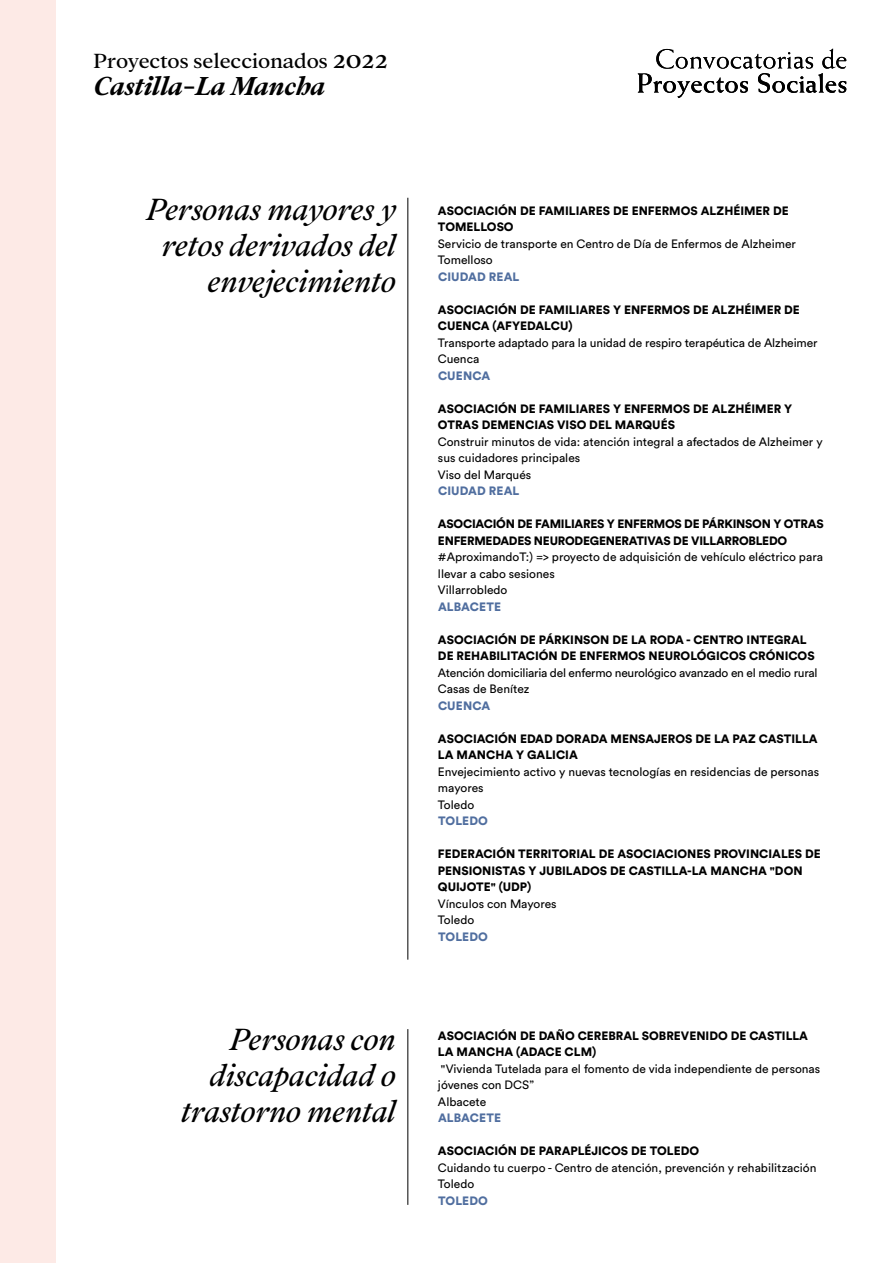
<style>
.page{position:relative;width:893px;height:1263px;background:#fff}
.page>*{position:absolute;margin:0;border:0;box-sizing:border-box;transform-origin:0 0}
.t1{font:italic 33.75px/35.8px "Addington CF";color:#000;text-align:right}
.t2{font:italic 700 28.5px "Addington CF";color:#000}
.t3{font:22.5px "Addington CF";letter-spacing:-.005em;color:#000}
.t4{font:12px/16.5px "Circular Std";color:#000}
.t5{font:900 12px/16.5px "Circular Std";color:#000}
.t6{font:900 12px/16.5px "Circular Std";letter-spacing:-.02em;color:#000}
.t7{font:12px/16.5px "Circular Std";letter-spacing:-.02em;color:#000}
.t8{font:900 12px "Circular Std";letter-spacing:.01em;color:#506e9f}
.s1{font-size:29.25px}
</style>
<div class="page">
<svg style="left:638px;top:49px;width:208px;height:49px"></svg>
<hr style="left:407px;top:198px;width:1px;height:762px;background:#000">
<hr style="left:407px;top:1029px;width:1px;height:176px;background:#000">
<div style="left:0;top:0;width:55px;height:1263px;background:#fdeae6"></div>
<h3 class="t3" style="left:94px;top:48px;width:296px">Proyectos seleccionados <span class="s1">2022</span></h3>
<h2 class="t2" style="left:94px;top:69px;width:233px">Castilla-La Mancha</h2>
<h1 class="t1" style="left:147px;top:193px;width:250px">Personas mayores y retos derivados del envejecimiento</h1>
<h1 class="t1" style="left:181px;top:1023px;width:217px">Personas con discapacidad o trastorno mental</h1>
<p class="t5" style="left:438px;top:202px;width:352px">ASOCIACIÓN DE FAMILIARES DE ENFERMOS ALZHÉIMER DE<br>TOMELLOSO</p>
<p class="t4" style="left:438px;top:235px;width:359px">Servicio de transporte en Centro de Día de Enfermos de Alzheimer<br>Tomelloso</p>
<p class="t8" style="left:438px;top:268px;width:83px">CIUDAD REAL</p>
<p class="t5" style="left:438px;top:301px;width:363px">ASOCIACIÓN DE FAMILIARES Y ENFERMOS DE ALZHÉIMER DE<br>CUENCA (AFYEDALCU)</p>
<p class="t4" style="left:438px;top:334px;width:381px">Transporte adaptado para la unidad de respiro terapéutica de Alzheimer<br>Cuenca</p>
<p class="t8" style="left:438px;top:367px;width:54px">CUENCA</p>
<p class="t5" style="left:438px;top:400px;width:356px">ASOCIACIÓN DE FAMILIARES Y ENFERMOS DE ALZHÉIMER Y<br>OTRAS DEMENCIAS VISO DEL MARQUÉS</p>
<p class="t4" style="left:438px;top:433px;width:386px">Construir minutos de vida: atención integral a afectados de Alzheimer y sus cuidadores principales<br>Viso del Marqués</p>
<p class="t8" style="left:438px;top:483px;width:83px">CIUDAD REAL</p>
<p class="t6" style="left:438px;top:515px;width:387px">ASOCIACIÓN DE FAMILIARES Y ENFERMOS DE PÁRKINSON Y OTRAS<br>ENFERMEDADES NEURODEGENERATIVAS DE VILLARROBLEDO</p>
<p class="t4" style="left:438px;top:548px;width:387px">#AproximandoT:) =&gt; proyecto de adquisición de vehículo eléctrico para llevar a cabo sesiones<br>Villarrobledo</p>
<p class="t8" style="left:438px;top:598px;width:65px">ALBACETE</p>
<p class="t5" style="left:438px;top:631px;width:378px">ASOCIACIÓN DE PÁRKINSON DE LA RODA - CENTRO INTEGRAL<br>DE REHABILITACIÓN DE ENFERMOS NEUROLÓGICOS CRÓNICOS</p>
<p class="t7" style="left:438px;top:664px;width:381px">Atención domiciliaria del enfermo neurológico avanzado en el medio rural<br>Casas de Benítez</p>
<p class="t8" style="left:438px;top:697px;width:54px">CUENCA</p>
<p class="t5" style="left:438px;top:730px;width:381px">ASOCIACIÓN EDAD DORADA MENSAJEROS DE LA PAZ CASTILLA<br>LA MANCHA Y GALICIA</p>
<p class="t4" style="left:438px;top:763px;width:383px">Envejecimiento activo y nuevas tecnologías en residencias de personas mayores<br>Toledo</p>
<p class="t8" style="left:438px;top:813px;width:51px">TOLEDO</p>
<p class="t5" style="left:438px;top:845px;width:384px">FEDERACIÓN TERRITORIAL DE ASOCIACIONES PROVINCIALES DE<br>PENSIONISTAS Y JUBILADOS DE CASTILLA-LA MANCHA "DON<br>QUIJOTE" (UDP)</p>
<p class="t4" style="left:438px;top:895px;width:120px">Vínculos con Mayores<br>Toledo</p>
<p class="t8" style="left:438px;top:928px;width:51px">TOLEDO</p>
<p class="t5" style="left:438px;top:1027px;width:372px">ASOCIACIÓN DE DAÑO CEREBRAL SOBREVENIDO DE CASTILLA<br>LA MANCHA (ADACE CLM)</p>
<p class="t4" style="left:438px;top:1060px;width:384px">"Vivienda Tutelada para el fomento de vida independiente de personas jóvenes con DCS”<br>Albacete</p>
<p class="t8" style="left:438px;top:1110px;width:65px">ALBACETE</p>
<p class="t5" style="left:438px;top:1142px;width:263px">ASOCIACIÓN DE PARAPLÉJICOS DE TOLEDO</p>
<p class="t4" style="left:438px;top:1159px;width:380px">Cuidando tu cuerpo - Centro de atención, prevención y rehabilitzación<br>Toledo</p>
<p class="t8" style="left:438px;top:1192px;width:51px">TOLEDO</p>
</div>
